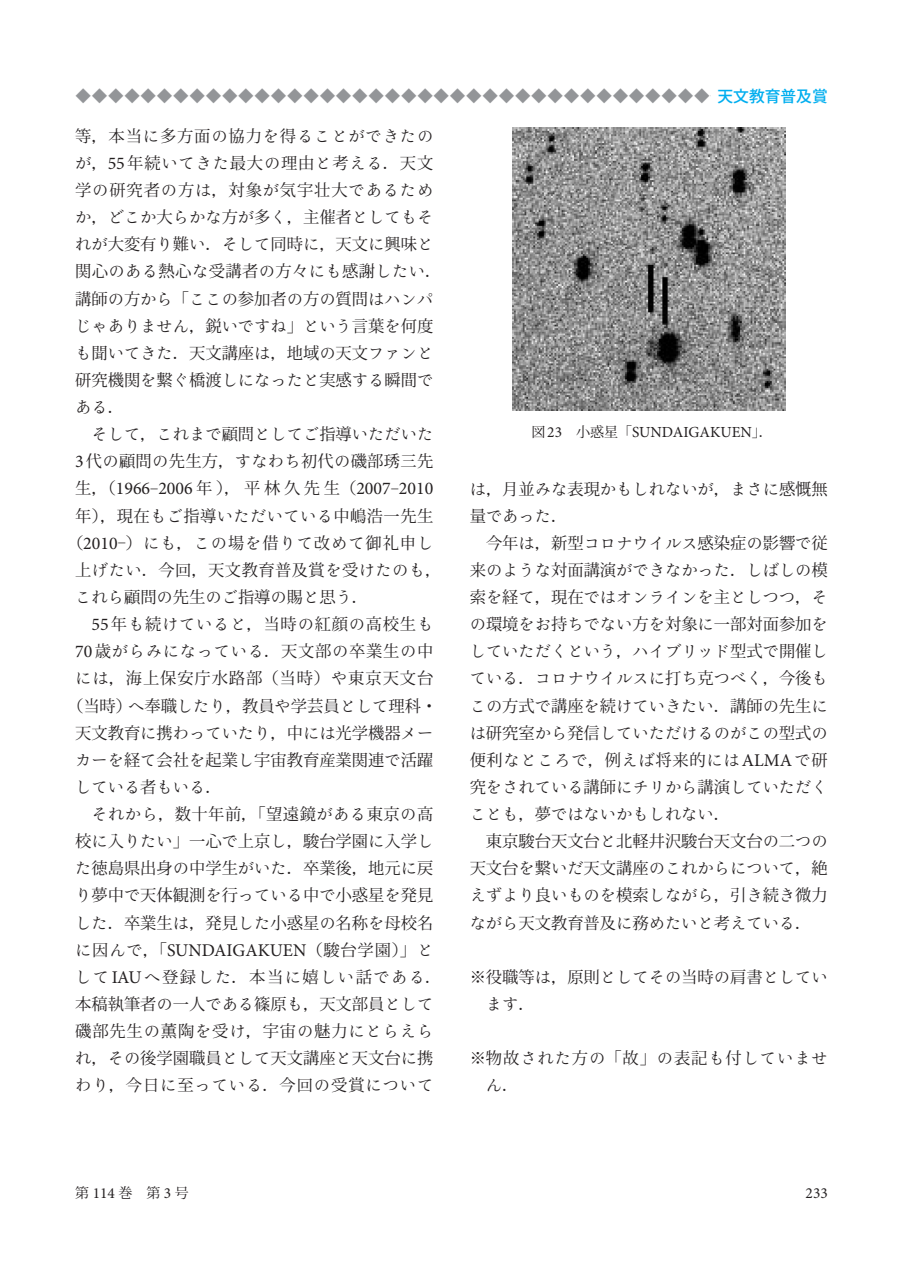
<style>
.page{position:relative;width:903px;height:1275px;background:#fff}
.page>*{position:absolute;margin:0;border:0;box-sizing:border-box;transform-origin:0 0}
.t1{font:17.85px "Minion Pro";color:#231f20}
.t2{font:16.28px/27.1px "Ryo Text Plus N";color:#231f20;text-align:justify}
.t3{font:16.28px/27.1px "Koz Min Pro";color:#231f20;text-align:justify}
.t4{font:16.28px/27.1px "Koz Min Pro";letter-spacing:.03em;color:#231f20;text-align:center}
.t5{font:16.28px/27.1px "Ryo Text Plus N";letter-spacing:.055em;color:#231f20}
.t6{font:16.28px "Koz Min Pro";color:#939598}
.t7{font:16.28px/27.1px "Koz Min Pro";letter-spacing:.025em;color:#231f20}
.t8{font:16.28px/27.1px "Koz Min Pro";letter-spacing:.055em;color:#231f20}
.t9{font:16.28px "Koz Min Pro";letter-spacing:.02em;color:#231f20}
.t10{font:16.28px "Ryo Text Plus N";letter-spacing:.045em;color:#231f20}
.t11{font:500 15.75px "Koz Go Pro";color:#00aeef}
.t12{font:15.4px "Minion Pro";color:#231f20}
.t13{font:14px "Koz Min Pro";color:#231f20}
.s1{font-family:"Koz Min Pro"}
.s2{font-family:"Ryo Text Plus N"}
.s3{font-family:"Minion Pro";font-size:17.85px}
.s4{font-family:"Koz Min Pro";font-size:16.28px}
.s5{font-family:"Ryo Text Plus N";font-size:16.28px}
.s6{font-family:"Koz Min Pro";font-size:14px}
.s7{font-family:"Minion Pro";font-size:15.4px}
</style>
<div class="page">
<img style="left:512px;top:127px;width:273px;height:284px">
<p class="t6" style="left:75px;top:85px;width:750px">◆◆◆◆◆◆◆◆◆◆◆◆◆◆◆◆◆◆◆◆◆◆◆◆◆◆◆◆◆◆◆◆◆◆◆◆◆◆◆◆◆◆◆◆◆◆</p>
<p class="t11" style="left:717px;top:87px;width:112px">天文教育普及賞</p>
<p class="t5" style="left:75px;top:122px;width:360px"><span class="s1">等，本当</span>に<span class="s1">多方面</span>の<span class="s1">協力</span>を<span class="s1">得</span>ることができたの</p>
<p class="t8" style="left:75px;top:149px;width:360px"><span class="s2">が</span>，<span class="s3">55</span>年続<span class="s2">いてきた</span>最大<span class="s2">の</span>理由<span class="s2">と</span>考<span class="s2">える</span>．天文学<span class="s2">の</span>研究者<span class="s2">の</span>方<span class="s2">は</span>，対象<span class="s2">が</span>気宇壮大<span class="s2">であるため</span></p>
<p class="t2" style="left:75px;top:204px;width:360px">か<span class="s1">，</span>どこか<span class="s1">大</span>らかな<span class="s1">方</span>が<span class="s1">多</span>く<span class="s1">，主催者</span>としてもそ</p>
<p class="t7" style="left:75px;top:230px;width:368px"><span class="s2">れが</span>大変有<span class="s2">り</span>難<span class="s2">い</span>．<span class="s2">そして</span>同時<span class="s2">に</span>，天文<span class="s2">に</span>興味<span class="s2">と</span>関心<span class="s2">のある</span>熱心<span class="s2">な</span>受講者<span class="s2">の</span>方々<span class="s2">にも</span>感謝<span class="s2">したい</span>．</p>
<p class="t2" style="left:75px;top:285px;width:360px"><span class="s1">講師</span>の<span class="s1">方</span>から<span class="s1">「</span>ここの<span class="s1">参加者</span>の<span class="s1">方</span>の<span class="s1">質問</span>はハンパじゃありません<span class="s1">，鋭</span>いですね<span class="s1">」</span>という<span class="s1">言葉</span>を<span class="s1">何度</span>も<span class="s1">聞</span>いてきた<span class="s1">．天文講座</span>は<span class="s1">，地域</span>の<span class="s1">天文</span>ファンと</p>
<p class="t3" style="left:75px;top:366px;width:360px">研究機関<span class="s2">を</span>繋<span class="s2">ぐ</span>橋渡<span class="s2">しになったと</span>実感<span class="s2">する</span>瞬間<span class="s2">で</span></p>
<p class="t2" style="left:91px;top:394px;width:343px;text-indent:-16px">ある<span class="s1">．<br></span>そして<span class="s1">，</span>これまで<span class="s1">顧問</span>としてご<span class="s1">指導</span>いただいた</p>
<p class="t9" style="left:75px;top:450px;width:360px"><span class="s3">3</span>代<span class="s2">の</span>顧問<span class="s2">の</span>先生方，<span class="s2">すなわち</span>初代<span class="s2">の</span>磯部琇三先</p>
<p class="t1" style="left:75px;top:477px;width:360px"><span class="s4">生，（</span>1966<span class="s4">‒</span>2006 <span class="s4">年），平林久先生（</span>2007<span class="s4">‒</span>2010</p>
<p class="t4" style="left:67px;top:501px;width:376px">年），現在<span class="s2">もご</span>指導<span class="s2">いただいている</span>中嶋浩一先生（<span class="s3">2010</span>‒）<span class="s2">にも</span>，<span class="s2">この</span>場<span class="s2">を</span>借<span class="s2">りて</span>改<span class="s2">めて</span>御礼申<span class="s2">し</span>上<span class="s2">げたい</span>．今回，天文教育普及賞<span class="s2">を</span>受<span class="s2">けたのも</span>，</p>
<p class="t2" style="left:75px;top:584px;width:294px">これら<span class="s1">顧問</span>の<span class="s1">先生</span>のご<span class="s1">指導</span>の<span class="s1">賜</span>と<span class="s1">思</span>う<span class="s1">．</span></p>
<p class="t3" style="left:91px;top:610px;width:343px"><span class="s3">55</span>年<span class="s2">も</span>続<span class="s2">けていると</span>，当時<span class="s2">の</span>紅顔<span class="s2">の</span>高校生<span class="s2">も</span></p>
<p class="t10" style="left:75px;top:641px;width:360px"><span class="s3">70</span><span class="s1">歳</span>がらみになっている<span class="s1">．天文部</span>の<span class="s1">卒業生</span>の<span class="s1">中</span></p>
<p class="t3" style="left:67px;top:664px;width:372px;text-align:center"><span class="s2">には</span>，海上保安庁水路部（当時）<span class="s2">や</span>東京天文台（当時）<span class="s2">へ</span>奉職<span class="s2">したり</span>，教員<span class="s2">や</span>学芸員<span class="s2">として</span>理科・天文教育<span class="s2">に</span>携<span class="s2">わっていたり</span>，中<span class="s2">には</span>光学機器<span class="s2">メーカーを</span>経<span class="s2">て</span>会社<span class="s2">を</span>起業<span class="s2">し</span>宇宙教育産業関連<span class="s2">で</span>活躍</p>
<p class="t2" style="left:75px;top:773px;width:148px">している<span class="s1">者</span>もいる<span class="s1">．</span></p>
<p class="t3" style="left:75px;top:800px;width:360px;text-indent:16px"><span class="s2">それから</span>，数十年前，「望遠鏡<span class="s2">がある</span>東京<span class="s2">の</span>高校<span class="s2">に</span>入<span class="s2">りたい</span>」一心<span class="s2">で</span>上京<span class="s2">し</span>，駿台学園<span class="s2">に</span>入学<span class="s2">した</span>徳島県出身<span class="s2">の</span>中学生<span class="s2">がいた</span>．卒業後，地元<span class="s2">に</span>戻<span class="s2">り</span>夢中<span class="s2">で</span>天体観測<span class="s2">を</span>行<span class="s2">っている</span>中<span class="s2">で</span>小惑星<span class="s2">を</span>発見<span class="s2">した</span>．卒業生<span class="s2">は</span>，発見<span class="s2">した</span>小惑星<span class="s2">の</span>名称<span class="s2">を</span>母校名</p>
<p class="t1" style="left:75px;top:938px;width:360px"><span class="s5">に</span><span class="s4">因</span><span class="s5">んで</span><span class="s4">，「</span>SUNDAIGAKUEN<span class="s4">（駿台学園）」</span><span class="s5">と</span></p>
<p class="t2" style="left:75px;top:963px;width:368px">して<span class="s3">IAU</span>へ<span class="s1">登録</span>した<span class="s1">．本当</span>に<span class="s1">嬉</span>しい<span class="s1">話</span>である<span class="s1">．</span></p>
<p class="t3" style="left:75px;top:990px;width:360px">本稿執筆者<span class="s2">の</span>一人<span class="s2">である</span>篠原<span class="s2">も</span>，天文部員<span class="s2">として</span>磯部先生<span class="s2">の</span>薫陶<span class="s2">を</span>受<span class="s2">け</span>，宇宙<span class="s2">の</span>魅力<span class="s2">にとらえられ</span>，<span class="s2">その</span>後学園職員<span class="s2">として</span>天文講座<span class="s2">と</span>天文台<span class="s2">に</span>携</p>
<p class="t5" style="left:75px;top:1072px;width:360px">わり<span class="s1">，今日</span>に<span class="s1">至</span>っている<span class="s1">．今回</span>の<span class="s1">受賞</span>について</p>
<p class="t12" style="left:531px;top:422px;width:243px"><span class="s6">図</span>23<span class="s6">　小惑星「</span>SUNDAIGAKUEN<span class="s6">」．</span></p>
<p class="t2" style="left:470px;top:475px;width:360px">は<span class="s1">，月並</span>みな<span class="s1">表現</span>かもしれないが<span class="s1">，</span>まさに<span class="s1">感慨無量</span>であった<span class="s1">．</span></p>
<p class="t3" style="left:486px;top:529px;width:343px">今年<span class="s2">は</span>，新型<span class="s2">コロナウイルス</span>感染症<span class="s2">の</span>影響<span class="s2">で</span>従</p>
<p class="t2" style="left:470px;top:556px;width:360px"><span class="s1">来</span>のような<span class="s1">対面講演</span>ができなかった<span class="s1">．</span>しばしの<span class="s1">模索</span>を<span class="s1">経</span>て<span class="s1">，現在</span>ではオンラインを<span class="s1">主</span>としつつ<span class="s1">，</span>そ</p>
<p class="t3" style="left:470px;top:610px;width:360px"><span class="s2">の</span>環境<span class="s2">をお</span>持<span class="s2">ちでない</span>方<span class="s2">を</span>対象<span class="s2">に</span>一部対面参加<span class="s2">を</span></p>
<p class="t2" style="left:470px;top:638px;width:360px">していただくという<span class="s1">，</span>ハイブリッド<span class="s1">型式</span>で<span class="s1">開催</span>している<span class="s1">．</span>コロナウイルスに<span class="s1">打</span>ち<span class="s1">克</span>つべく<span class="s1">，今後</span>もこの<span class="s1">方式</span>で<span class="s1">講座</span>を<span class="s1">続</span>けていきたい<span class="s1">．講師</span>の<span class="s1">先生</span>には<span class="s1">研究室</span>から<span class="s1">発信</span>していただけるのがこの<span class="s1">型式</span>の<span class="s1">便利</span>なところで<span class="s1">，例</span>えば<span class="s1">将来的</span>には<span class="s3">ALMA</span>で<span class="s1">研究</span>をされている<span class="s1">講師</span>にチリから<span class="s1">講演</span>していただくことも<span class="s1">，夢</span>ではないかもしれない<span class="s1">．</span></p>
<p class="t3" style="left:486px;top:827px;width:343px">東京駿台天文台<span class="s2">と</span>北軽井沢駿台天文台<span class="s2">の</span>二<span class="s2">つの</span></p>
<p class="t2" style="left:470px;top:855px;width:360px"><span class="s1">天文台</span>を<span class="s1">繋</span>いだ<span class="s1">天文講座</span>のこれからについて<span class="s1">，絶</span>えずより<span class="s1">良</span>いものを<span class="s1">模索</span>しながら<span class="s1">，引</span>き<span class="s1">続</span>き<span class="s1">微力</span>ながら<span class="s1">天文教育普及</span>に<span class="s1">務</span>めたいと<span class="s1">考</span>えている<span class="s1">．</span></p>
<p class="t3" style="left:470px;top:963px;width:360px">※役職等<span class="s2">は</span>，原則<span class="s2">としてその</span>当時<span class="s2">の</span>肩書<span class="s2">としてい</span></p>
<p class="t2" style="left:486px;top:990px;width:50px">ます<span class="s1">．</span></p>
<p class="t5" style="left:486px;top:1045px;width:343px;text-indent:-16px"><span class="s1">※物故</span>された<span class="s1">方</span>の<span class="s1">「故」</span>の<span class="s1">表記</span>も<span class="s1">付</span>していません<span class="s1">．</span></p>
<p class="t13" style="left:75px;top:1183px;width:115px">第 <span class="s7">114</span> 巻　第 <span class="s7">3</span> 号</p>
<p class="t12" style="left:805px;top:1182px;width:24px">233</p>
</div>
